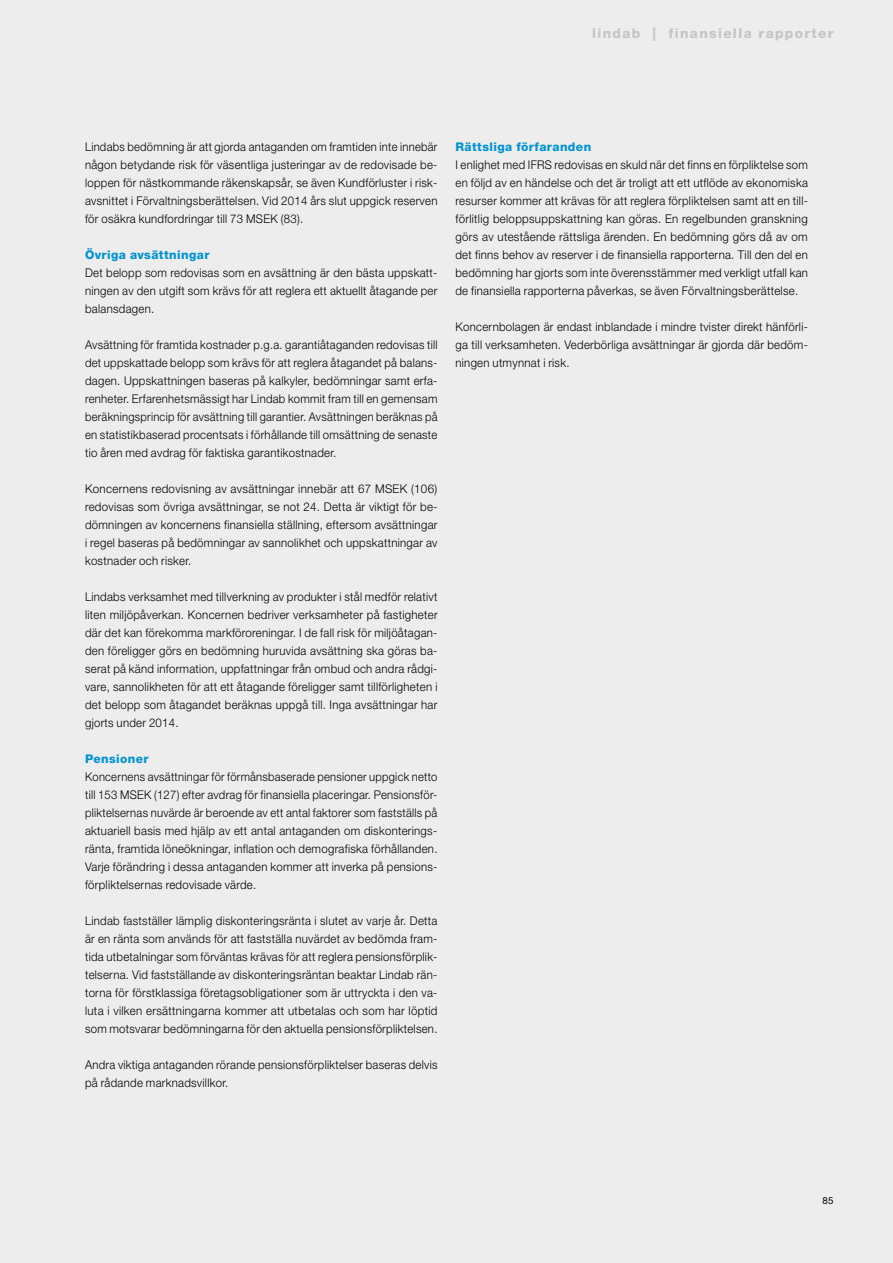
<style>
.page{position:relative;width:893px;height:1263px;background:#ededed}
.page>*{position:absolute;margin:0;border:0;box-sizing:border-box;transform-origin:0 0}
.t1{font:800 13.5px "Helvetica Neue LT Pro";letter-spacing:.1em;color:#c6c6c6}
.t2{font:300 12px/18px "Helvetica Neue LT Pro";letter-spacing:.025em;color:#000;text-align:justify;scale:.95 1}
.t3{font:300 12px/18px "Helvetica Neue LT Pro";letter-spacing:.025em;color:#000;text-align:justify;scale:.94 1}
.t4{font:300 12px/18px "Helvetica Neue LT Pro";letter-spacing:.025em;color:#000;text-align:justify;scale:.93 1}
.t5{font:300 12px/18px "Helvetica Neue LT Pro";letter-spacing:.025em;color:#000;text-align:justify;scale:.96 1}
.t6{font:800 12px "Helvetica Neue LT Pro";letter-spacing:.035em;color:#0092d4}
.t7{font:9.75px "Helvetica Neue LT Pro";color:#000}
</style>
<div class="page">
<p class="t1" style="left:592px;top:25px;width:243px">lindab | finansiella rapporter</p>
<p class="t4" style="left:85px;top:137px;width:380px">Lindabs bedömning är att gjorda antaganden om framtiden inte innebär någon betydande risk för väsentliga justeringar av de redovisade be&shy;loppen för nästkommande räkenskapsår, se även Kundförluster i risk&shy;avsnittet i Förvaltningsberättelsen. Vid 2014 års slut uppgick reserven för osäkra kundfordringar till 73 MSEK (83).</p>
<p class="t6" style="left:85px;top:248px;width:126px">Övriga avsättningar</p>
<p class="t2" style="left:85px;top:263px;width:372px">Det belopp som redovisas som en avsättning är den bästa uppskatt&shy;ningen av den utgift som krävs för att reglera ett aktuellt åtagande per balansdagen.</p>
<p class="t3" style="left:85px;top:335px;width:376px">Avsättning för framtida kostnader p.g.a. garantiåtaganden redovisas till det uppskattade belopp som krävs för att reglera åtagandet på balans&shy;dagen. Uppskattningen baseras på kalkyler, bedömningar samt erfa&shy;renheter. Erfarenhetsmässigt har Lindab kommit fram till en gemensam beräkningsprincip för avsättning till garantier. Avsättningen beräknas på en statistikbaserad procentsats i förhållande till omsättning de senaste tio åren med avdrag för faktiska garantikostnader.</p>
<p class="t5" style="left:85px;top:479px;width:369px">Koncernens redovisning av avsättningar innebär att 67 MSEK (106) redovisas som övriga avsättningar, se not 24. Detta är viktigt för be&shy;dömningen av koncernens finansiella ställning, eftersom avsättningar i regel baseras på bedömningar av sannolikhet och uppskattningar av kostnader och risker.</p>
<p class="t2" style="left:85px;top:587px;width:373px">Lindabs verksamhet med tillverkning av produkter i stål medför relativt liten miljöpåverkan. Koncernen bedriver verksamheter på fastigheter där det kan förekomma markföroreningar. I de fall risk för miljöåtagan&shy;den föreligger görs en bedömning huruvida avsättning ska göras ba&shy;serat på känd information, uppfattningar från ombud och andra rådgi&shy;vare, sannolikheten för att ett åtagande föreligger samt tillförligheten i det belopp som åtagandet beräknas uppgå till. Inga avsättningar har gjorts under 2014.</p>
<p class="t6" style="left:85px;top:752px;width:65px">Pensioner</p>
<p class="t4" style="left:85px;top:767px;width:380px">Koncernens avsättningar för förmånsbaserade pensioner uppgick netto till 153 MSEK (127) efter avdrag för finansiella placeringar. Pensionsför&shy;pliktelsernas nuvärde är beroende av ett antal faktorer som fastställs på aktuariell basis med hjälp av ett antal antaganden om diskonterings&shy;ränta, framtida löneökningar, inflation och demografiska förhållanden.<br>Varje förändring i dessa antaganden kommer att inverka på pensions&shy;förpliktelsernas redovisade värde.</p>
<p class="t2" style="left:85px;top:911px;width:372px">Lindab fastställer lämplig diskonteringsränta i slutet av varje år. Detta är en ränta som används för att fastställa nuvärdet av bedömda fram&shy;tida utbetalningar som förväntas krävas för att reglera pensionsförplik&shy;telserna. Vid fastställande av diskonteringsräntan beaktar Lindab rän&shy;torna för förstklassiga företagsobligationer som är uttryckta i den va&shy;luta i vilken ersättningarna kommer att utbetalas och som har löptid som motsvarar bedömningarna för den aktuella pensionsförpliktelsen.</p>
<p class="t2" style="left:85px;top:1055px;width:372px">Andra viktiga antaganden rörande pensionsförpliktelser baseras delvis på rådande marknadsvillkor.</p>
<p class="t6" style="left:455px;top:140px;width:137px">Rättsliga förfaranden</p>
<p class="t3" style="left:455px;top:155px;width:376px">I enlighet med IFRS redovisas en skuld när det finns en förpliktelse som en följd av en händelse och det är troligt att ett utflöde av ekonomiska resurser kommer att krävas för att reglera förpliktelsen samt att en till&shy;förlitlig beloppsuppskattning kan göras. En regelbunden granskning görs av utestående rättsliga ärenden. En bedömning görs då av om det finns behov av reserver i de finansiella rapporterna. Till den del en bedömning har gjorts som inte överensstämmer med verkligt utfall kan de finansiella rapporterna påverkas, se även Förvaltningsberättelse.</p>
<p class="t2" style="left:455px;top:317px;width:372px">Koncernbolagen är endast inblandade i mindre tvister direkt hänförli&shy;ga till verksamheten. Vederbörliga avsättningar är gjorda där bedöm&shy;ningen utmynnat i risk.</p>
<p class="t7" style="left:823px;top:1194px;width:12px">85</p>
</div>
